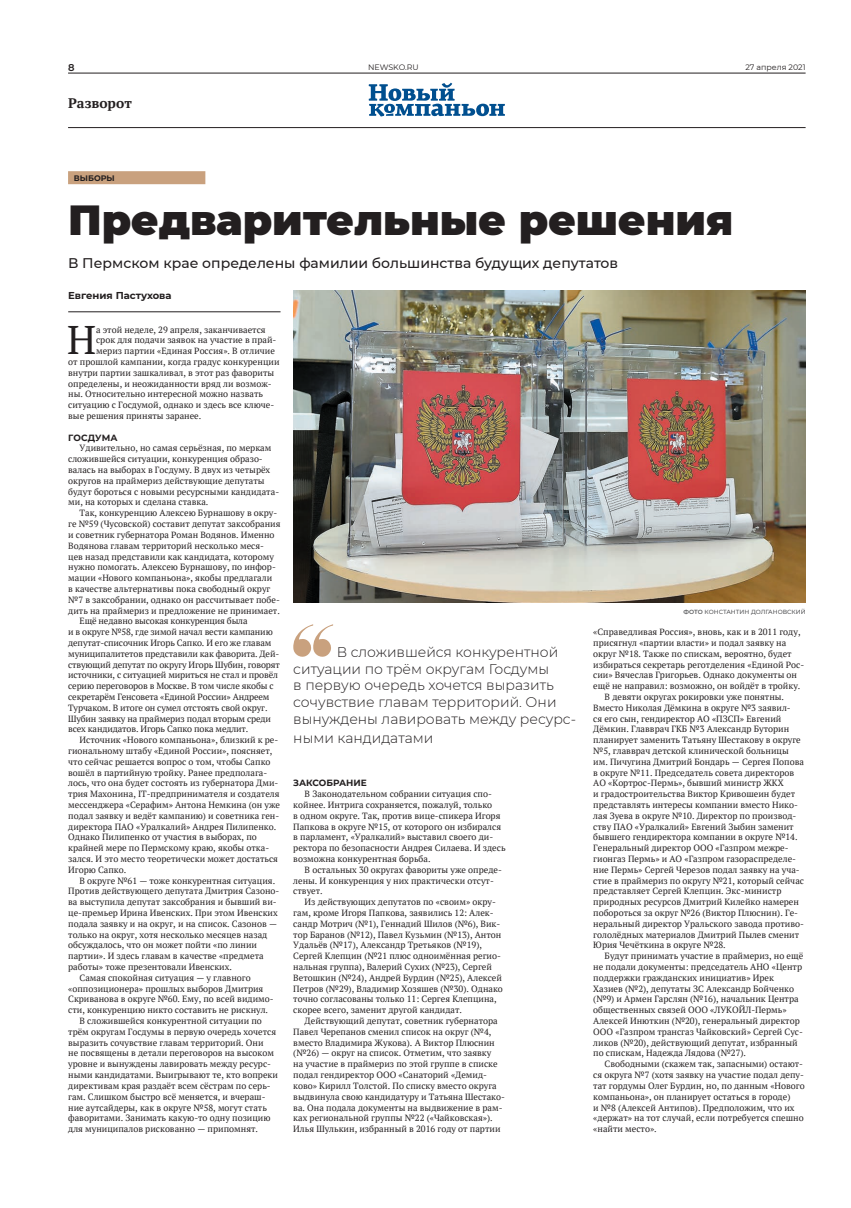
<style>
.page{position:relative;width:851px;height:1208px;background:#fff}
.page>*{position:absolute;margin:0;border:0;box-sizing:border-box;transform-origin:0 0}
.Заголовок_42{font:900 42px "Montserrat";color:#231f20}
.Первый_абзац{font:39.9px "PT Serif";color:#231f20}
.Цитата_1{font:300 14px/16.8px "Montserrat";color:#231f20}
.Лид{font:500 14px "Montserrat";color:#231f20}
.t1{font:700 13.8px "PT Serif";letter-spacing:.005em;color:#231f20}
.Автор{font:700 10px "Montserrat";color:#231f20}
.t2{font:600 9.9px "Montserrat";color:#231f20}
.Основной_текст{font:9px/10.8px "PT Serif";color:#231f20}
.Первый_абзац-2{font:9px "PT Serif";color:#231f20}
.Подзаг_в_тексте{font:700 9px "Montserrat";color:#231f20}
.Рубрика{font:700 8px "Montserrat";letter-spacing:.005em;color:#231f20}
.t3{font:7.9px "Montserrat";color:#231f20}
.Фотограф{font:500 6px "Montserrat";color:#57585a}
.s1{font-weight:600}
</style>
<div class="page">
<hr style="left:68px;top:127px;width:737px;height:1px;background:#231f20">
<hr style="left:68px;top:73px;width:737px;height:1px;background:#231f20">
<svg style="left:368px;top:83px;width:137px;height:34px"></svg>
<hr style="left:68px;top:311px;width:212px;height:1px;background:#231f20">
<img style="left:293px;top:290px;width:512px;height:313px">
<div style="left:68px;top:171px;width:137px;height:13px;background:#c9a17e"></div>
<svg style="left:293px;top:624px;width:40px;height:33px"></svg>
<p class="t2" style="left:68px;top:60px;width:8px">8</p>
<p class="t3" style="left:368px;top:62px;width:52px">NEWSKO.RU</p>
<p class="t3" style="left:745px;top:62px;width:62px">27 апреля 2021</p>
<p class="t1" style="left:68px;top:93px;width:65px">Разворот</p>
<p class="Рубрика" style="left:74px;top:173px;width:43px">ВЫБОРЫ</p>
<p class="Заголовок_42" style="left:68px;top:189px;width:666px">Предварительные решения</p>
<p class="Лид" style="left:68px;top:253px;width:551px">В Пермском крае определены фамилии большинства будущих депутатов</p>
<p class="Автор" style="left:68px;top:288px;width:105px">Евгения Пастухова</p>
<p class="Первый_абзац" style="left:67px;top:314px;width:31px">Н</p>
<p class="Первый_абзац-2" style="left:96px;top:323px;width:171px">а этой неделе, 29 апреля, заканчивается</p>
<p class="Первый_абзац-2" style="left:96px;top:334px;width:182px">срок для подачи заявок на участие в прай-</p>
<p class="Первый_абзац-2" style="left:96px;top:345px;width:180px">мериз партии «Единая Россия». В отличие</p>
<p class="Первый_абзац-2" style="left:68px;top:356px;width:213px">от прошлой кампании, когда градус конкуренции</p>
<p class="Первый_абзац-2" style="left:68px;top:367px;width:207px">внутри партии зашкаливал, в этот раз фавориты</p>
<p class="Первый_абзац-2" style="left:68px;top:377px;width:205px">определены, и неожиданности вряд ли возмож-</p>
<p class="Первый_абзац-2" style="left:68px;top:388px;width:196px">ны. Относительно интересной можно назвать</p>
<p class="Первый_абзац-2" style="left:68px;top:399px;width:207px">ситуацию с Госдумой, однако и здесь все ключе-</p>
<p class="Первый_абзац-2" style="left:68px;top:410px;width:135px">вые решения приняты заранее.</p>
<p class="Подзаг_в_тексте" style="left:68px;top:431px;width:51px">ГОСДУМА</p>
<p class="Основной_текст" style="left:68px;top:443px;width:212px;text-indent:11px">Удивительно, но самая серьёзная, по меркам сложившейся ситуации, конкуренция образо&shy;валась на выборах в Госдуму. В двух из четырёх округов на праймериз действующие депутаты будут бороться с новыми ресурсными кандидата&shy;ми, на которых и сделана ставка.</p>
<p class="Основной_текст" style="left:68px;top:507px;width:214px;text-indent:11px">Так, конкуренцию Алексею Бурнашову в окру&shy;ге №59 (Чусовской) составит депутат заксобрания и советник губернатора Роман Водянов. Именно Водянова главам территорий несколько меся&shy;цев назад представили как кандидата, которому нужно помогать. Алексею Бурнашову, по инфор&shy;мации «Нового компаньона», якобы предлагали<br>в качестве альтернативы пока свободный округ №7 в заксобрании, однако он рассчитывает побе&shy;дить на праймериз и предложение не принимает.</p>
<p class="Основной_текст" style="left:68px;top:615px;width:213px;text-indent:11px">Ещё недавно высокая конкуренция была<br>и в округе №58, где зимой начал вести кампанию депутат-списочник Игорь Сапко. И его же главам муниципалитетов представили как фаворита. Дей&shy;ствующий депутат по округу Игорь Шубин, говорят источники, с ситуацией мириться не стал и провёл серию переговоров в Москве. В том числе якобы с секретарём Генсовета «Единой России» Андреем Турчаком. В итоге он сумел отстоять свой округ.<br>Шубин заявку на праймериз подал вторым среди всех кандидатов. Игорь Сапко пока медлит.</p>
<p class="Основной_текст" style="left:68px;top:734px;width:213px;text-indent:11px">Источник «Нового компаньона», близкий к ре&shy;гиональному штабу «Единой России», поясняет, что сейчас решается вопрос о том, чтобы Сапко вошёл в партийную тройку. Ранее предполага&shy;лось, что она будет состоять из губернатора Дми&shy;трия Махонина, IT-предпринимателя и создателя мессенджера «Серафим» Антона Немкина (он уже подал заявку и ведёт кампанию) и советника ген&shy;директора ПАО «Уралкалий» Андрея Пилипенко.<br>Однако Пилипенко от участия в выборах, по крайней мере по Пермскому краю, якобы отка&shy;зался. И это место теоретически может достаться Игорю Сапко.</p>
<p class="Основной_текст" style="left:68px;top:875px;width:212px;text-indent:11px">В округе №61 — тоже конкурентная ситуация.<br>Против действующего депутата Дмитрия Сазоно&shy;ва выступила депутат заксобрания и бывший ви&shy;це-премьер Ирина Ивенских. При этом Ивенских подала заявку и на округ, и на список. Сазонов — только на округ, хотя несколько месяцев назад обсуждалось, что он может пойти «по линии партии». И здесь главам в качестве «предмета работы» тоже презентовали Ивенских.</p>
<p class="Основной_текст" style="left:68px;top:972px;width:207px;text-indent:11px">Самая спокойная ситуация — у главного «оппозиционера» прошлых выборов Дмитрия Скриванова в округе №60. Ему, по всей видимо&shy;сти, конкуренцию никто составить не рискнул.</p>
<p class="Основной_текст" style="left:68px;top:1015px;width:211px;text-indent:11px">В сложившейся конкурентной ситуации по трём округам Госдумы в первую очередь хочется выразить сочувствие главам территорий. Они<br>не посвящены в детали переговоров на высоком уровне и вынуждены лавировать между ресурс&shy;ными кандидатами. Выигрывают те, кто вопреки директивам края раздаёт всем сёстрам по серь&shy;гам. Слишком быстро всё меняется, и вчераш&shy;ние аутсайдеры, как в округе №58, могут стать фаворитами. Занимать какую-то одну позицию для муниципалов рискованно — припомнят.</p>
<p class="Фотограф" style="left:683px;top:607px;width:123px"><span class="s1">ФОТО</span> КОНСТАНТИН ДОЛГАНОВСКИЙ</p>
<p class="Основной_текст" style="left:593px;top:626px;width:212px">«Справедливая Россия», вновь, как и в 2011 году, присягнул «партии власти» и подал заявку на округ №18. Также по спискам, вероятно, будет избираться секретарь реготделения «Единой Рос&shy;сии» Вячеслав Григорьев. Однако документы он ещё не направил: возможно, он войдёт в тройку.</p>
<p class="Основной_текст" style="left:593px;top:691px;width:212px;text-indent:11px">В девяти округах рокировки уже понятны.<br>Вместо Николая Дёмкина в округе №3 заявил-<br>ся его сын, гендиректор АО «ПЗСП» Евгений Дёмкин. Главврач ГКБ №3 Александр Буторин планирует заменить Татьяну Шестакову в округе №5, главврач детской клинической больницы им. Пичугина Дмитрий Бондарь — Сергея Попова в округе №11. Председатель совета директоров АО «Кортрос-Пермь», бывший министр ЖКХ<br>и градостроительства Виктор Кривошеин будет представлять интересы компании вместо Нико&shy;лая Зуева в округе №10. Директор по производ&shy;ству ПАО «Уралкалий» Евгений Зыбин заменит бывшего гендиректора компании в округе №14.<br>Генеральный директор ООО «Газпром межре&shy;гионгаз Пермь» и АО «Газпром газораспределе&shy;ние Пермь» Сергей Черезов подал заявку на уча&shy;стие в праймериз по округу №21, который сейчас представляет Сергей Клепцин. Экс-министр природных ресурсов Дмитрий Килейко намерен побороться за округ №26 (Виктор Плюснин). Ге&shy;неральный директор Уральского завода противо&shy;гололёдных материалов Дмитрий Пылев сменит Юрия Чечёткина в округе №28.</p>
<p class="Основной_текст" style="left:593px;top:950px;width:211px;text-indent:11px">Будут принимать участие в праймериз, но ещё не подали документы: председатель АНО «Центр поддержки гражданских инициатив» Ирек Хазиев (№2), депутаты ЗС Александр Бойченко (№9) и Армен Гарслян (№16), начальник Центра общественных связей ООО «ЛУКОЙЛ-Пермь» Алексей Инюткин (№20), генеральный директор ООО «Газпром трансгаз Чайковский» Сергей Сус&shy;ликов (№20), действующий депутат, избранный по спискам, Надежда Лядова (№27).</p>
<p class="Основной_текст" style="left:593px;top:1058px;width:213px;text-indent:11px">Свободными (скажем так, запасными) остают&shy;ся округа №7 (хотя заявку на участие подал депу&shy;тат гордумы Олег Бурдин, но, по данным «Нового компаньона», он планирует остаться в городе)<br>и №8 (Алексей Антипов). Предположим, что их «держат» на тот случай, если потребуется спешно «найти место».</p>
<p class="Цитата_1" style="left:293px;top:643px;width:284px;text-indent:43px">В сложившейся конкурентной ситуации по трём округам Госдумы<br>в первую очередь хочется выразить сочувствие главам территорий. Они вынуждены лавировать между ресурс-</p>
<p class="Цитата_1" style="left:293px;top:729px;width:141px">ными кандидатами</p>
<p class="Подзаг_в_тексте" style="left:293px;top:776px;width:75px">ЗАКСОБРАНИЕ</p>
<p class="Основной_текст" style="left:293px;top:788px;width:214px;text-indent:11px">В Законодательном собрании ситуация спо&shy;койнее. Интрига сохраняется, пожалуй, только<br>в одном округе. Так, против вице-спикера Игоря Папкова в округе №15, от которого он избирался в парламент, «Уралкалий» выставил своего ди&shy;ректора по безопасности Андрея Силаева. И здесь возможна конкурентная борьба.</p>
<p class="Основной_текст" style="left:293px;top:864px;width:210px;text-indent:11px">В остальных 30 округах фавориты уже опреде&shy;лены. И конкуренция у них практически отсут&shy;ствует.</p>
<p class="Основной_текст" style="left:293px;top:896px;width:211px;text-indent:11px">Из действующих депутатов по «своим» окру&shy;гам, кроме Игоря Папкова, заявились 12: Алек&shy;сандр Мотрич (№1), Геннадий Шилов (№6), Вик&shy;тор Баранов (№12), Павел Кузьмин (№13), Антон Удальёв (№17), Александр Третьяков (№19), Сергей Клепцин (№21 плюс одноимённая регио&shy;нальная группа), Валерий Сухих (№23), Сергей Ветошкин (№24), Андрей Бурдин (№25), Алексей Петров (№29), Владимир Хозяшев (№30). Однако точно согласованы только 11: Сергея Клепцина, скорее всего, заменит другой кандидат.</p>
<p class="Основной_текст" style="left:293px;top:1015px;width:213px;text-indent:11px">Действующий депутат, советник губернатора Павел Черепанов сменил список на округ (№4, вместо Владимира Жукова). А Виктор Плюснин (№26) — округ на список. Отметим, что заявку<br>на участие в праймериз по этой группе в списке подал гендиректор ООО «Санаторий «Демид&shy;ково» Кирилл Толстой. По списку вместо округа выдвинула свою кандидатуру и Татьяна Шестако&shy;ва. Она подала документы на выдвижение в рам&shy;ках региональной группы №22 («Чайковская»).<br>Илья Шулькин, избранный в 2016 году от партии</p>
</div>
